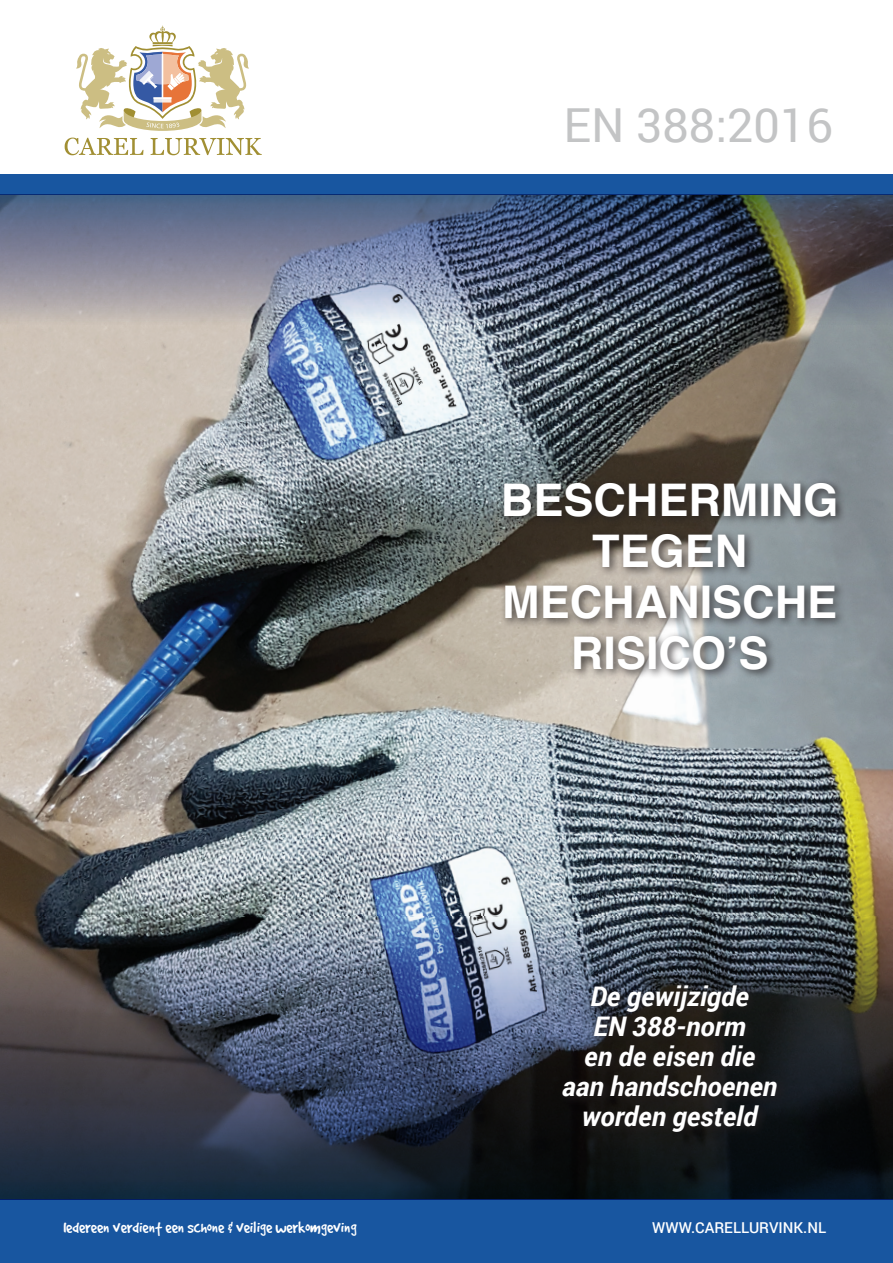
<style>
.page{position:relative;width:893px;height:1263px;background:#fff}
.page>*{position:absolute;margin:0;border:0;box-sizing:border-box;transform-origin:0 0}
.t1{font:46.95px "Roboto";color:#c3c4c5}
.t2{font:700 45px/51px "Helvetica";color:#fff;text-align:center}
.t3{font:italic 700 27px/30px "Roboto";color:#fff;text-align:center}
.t4{font:18px "Good Dog Plain";color:#fff}
.t5{font:500 15px "Roboto";color:#fff}
</style>
<div class="page">
<img style="left:0;top:325px;width:893px;height:591px">
<svg style="left:65px;top:138px;width:78px;height:17px"></svg>
<svg style="left:151px;top:138px;width:111px;height:17px"></svg>
<svg style="left:76px;top:26px;width:173px;height:105px"></svg>
<div style="left:0;top:174px;width:893px;height:21px;background:#1856a0"></div>
<div style="left:0;top:1199px;width:893px;height:64px;background:#1856a0"></div>
<img style="left:0;top:916px;width:893px;height:283px">
<div style="left:499px;top:477px;width:347px;height:203px;background:#231f20;opacity:.75"></div>
<svg style="left:558px;top:980px;width:230px;height:162px;background:#1f2022"></svg>
<img style="left:0;top:195px;width:893px;height:130px">
<h1 class="t1" style="left:564px;top:92px;width:271px">EN 388:2016</h1>
<h2 class="t2" style="left:501px;top:475px;width:339px">BESCHERMING<br>TEGEN<br>MECHANISCHE<br>RISICO’S</h2>
<p class="t3" style="left:562px;top:980px;width:217px">De gewijzigde<br>EN 388-norm<br>en de eisen die aan handschoenen worden gesteld</p>
<p class="t4" style="left:63px;top:1219px;width:295px">Iedereen verdient een schone &amp; veilige werkomgeving</p>
<p class="t5" style="left:652px;top:1217px;width:175px">WWW.CARELLURVINK.NL</p>
</div>
